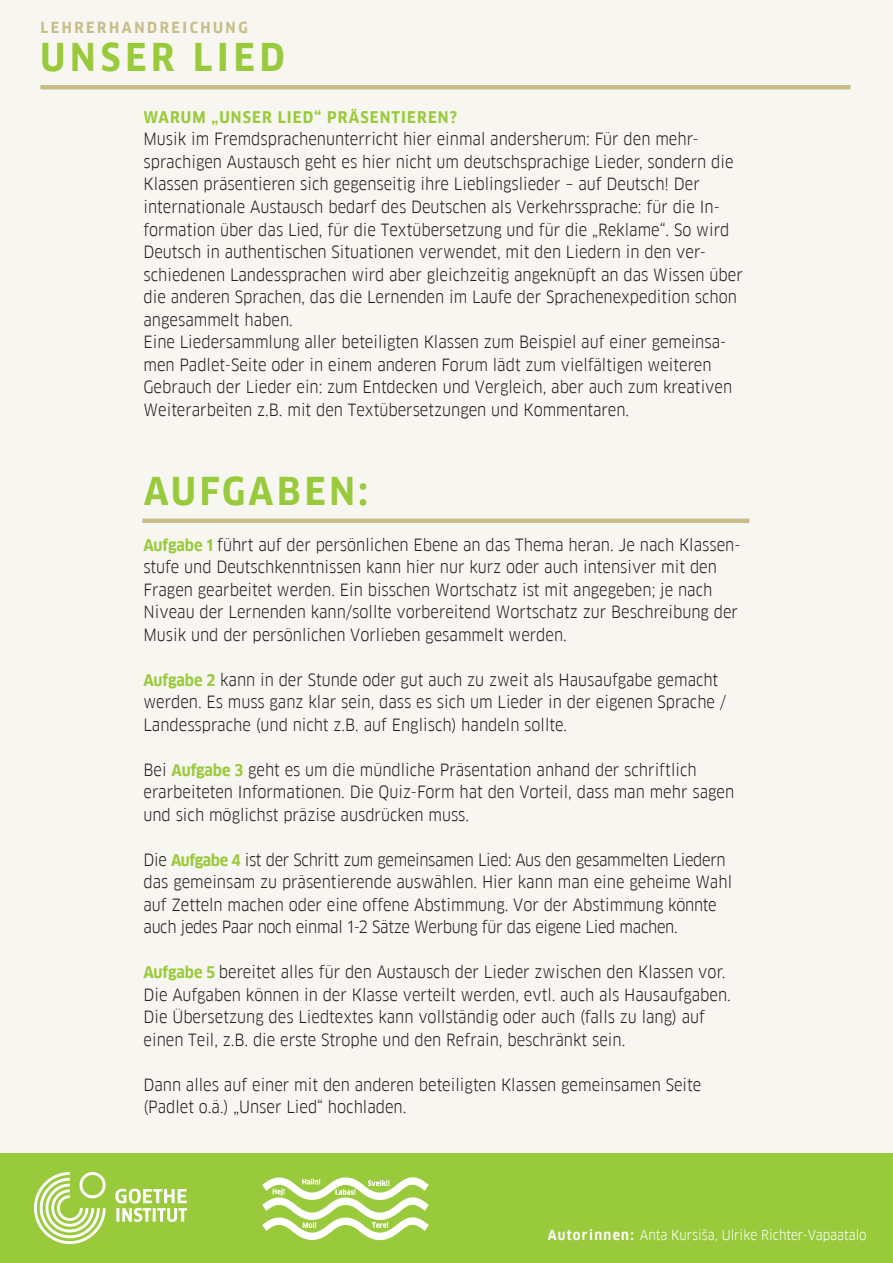
<style>
.page{position:relative;width:893px;height:1263px;background:#fff}
.page>*{position:absolute;margin:0;border:0;box-sizing:border-box;transform-origin:0 0}
.t1{font:700 37.5px "Goethe FF Clan";letter-spacing:.115em;color:#99ca3b}
.t2{font:16.5px/22.5px "Goethe FF Clan";color:#231f20}
.t3{font:16.5px/22.5px "Goethe FF Clan";letter-spacing:-.02em;color:#231f20}
.t4{font:700 15.75px "Goethe FF Clan";letter-spacing:.07em;color:#99ca3b}
.t5{font:700 15px "Goethe FF Clan";letter-spacing:.17em;color:#c8bd89}
.t6{font:13.5px "Goethe FF Clan";color:#fff}
.s1{font-weight:700;font-size:15.75px;color:#99ca3b}
.s2{font-weight:700}
</style>
<div class="page">
<div style="left:0;top:0;width:893px;height:1171px;background:#f7f6f0"></div>
<hr style="left:40px;top:85px;width:810px;height:4px;background:#c8bd89">
<div style="left:0;top:1154px;width:893px;height:109px;background:#99ca3b"></div>
<img style="left:34px;top:1172px;width:153px;height:71px">
<img style="left:262px;top:1177px;width:167px;height:64px">
<div style="left:142px;top:518px;width:607px;height:5px;background:#c8bd89"></div>
<p class="t5" style="left:40px;top:19px;width:209px">LEHRERHANDREICHUNG</p>
<h1 class="t1" style="left:41px;top:36px;width:246px">UNSER LIED</h1>
<p class="t4" style="left:144px;top:108px;width:315px">WARUM „UNSER LIED“ PRÄSENTIEREN?</p>
<p class="t2" style="left:144px;top:128px;width:601px">Musik im Fremdsprachenunterricht hier einmal andersherum: Für den mehr&shy;sprachigen Austausch geht es hier nicht um deutschsprachige Lieder, sondern die Klassen präsentieren sich gegenseitig ihre Lieblingslieder – auf Deutsch! Der internationale Austausch bedarf des Deutschen als Verkehrssprache: für die In&shy;formation über das Lied, für die Textübersetzung und für die „Reklame“. So wird Deutsch in authentischen Situationen verwendet, mit den Liedern in den ver&shy;schiedenen Landessprachen wird aber gleichzeitig angeknüpft an das Wissen über die anderen Sprachen, das die Lernenden im Laufe der Sprachenexpedition schon angesammelt haben.<br>Eine Liedersammlung aller beteiligten Klassen zum Beispiel auf einer gemeinsa&shy;men Padlet-Seite oder in einem anderen Forum lädt zum vielfältigen weiteren Gebrauch der Lieder ein: zum Entdecken und Vergleich, aber auch zum kreativen Weiterarbeiten z.B. mit den Textübersetzungen und Kommentaren.</p>
<h1 class="t1" style="left:144px;top:469px;width:226px">AUFGABEN:</h1>
<p class="t2" style="left:143px;top:533px;width:598px"><span class="s1">Aufgabe 1</span> führt auf der persönlichen Ebene an das Thema heran. Je nach Klassen&shy;stufe und Deutschkenntnissen kann hier nur kurz oder auch intensiver mit den Fragen gearbeitet werden. Ein bisschen Wortschatz ist mit angegeben; je nach Niveau der Lernenden kann/sollte vorbereitend Wortschatz zur Beschreibung der Musik und der persönlichen Vorlieben gesammelt werden.</p>
<p class="t2" style="left:144px;top:668px;width:584px"><span class="s1">Aufgabe 2</span> kann in der Stunde oder gut auch zu zweit als Hausaufgabe gemacht werden. Es muss ganz klar sein, dass es sich um Lieder in der eigenen Sprache /<br>Landessprache (und nicht z.B. auf Englisch) handeln sollte.</p>
<p class="t2" style="left:144px;top:758px;width:592px">Bei <span class="s1">Aufgabe 3</span> geht es um die mündliche Präsentation anhand der schriftlich erarbeiteten Informationen. Die Quiz-Form hat den Vorteil, dass man mehr sagen und sich möglichst präzise ausdrücken muss.</p>
<p class="t3" style="left:144px;top:848px;width:590px">Die <span class="s1">Aufgabe 4</span> ist der Schritt zum gemeinsamen Lied: Aus den gesammelten Liedern das gemeinsam zu präsentierende auswählen. Hier kann man eine geheime Wahl auf Zetteln machen oder eine offene Abstimmung. Vor der Abstimmung könnte auch jedes Paar noch einmal 1-2 Sätze Werbung für das eigene Lied machen.</p>
<p class="t2" style="left:144px;top:961px;width:589px"><span class="s1">Aufgabe 5</span> bereitet alles für den Austausch der Lieder zwischen den Klassen vor.<br>Die Aufgaben können in der Klasse verteilt werden, evtl. auch als Hausaufgaben.<br>Die Übersetzung des Liedtextes kann vollständig oder auch (falls zu lang) auf einen Teil, z.B. die erste Strophe und den Refrain, beschränkt sein.</p>
<p class="t2" style="left:144px;top:1073px;width:559px">Dann alles auf einer mit den anderen beteiligten Klassen gemeinsamen Seite (Padlet o.ä.) „Unser Lied“ hochladen.</p>
<p class="t6" style="left:548px;top:1226px;width:320px"><span class="s2">Autorinnen:</span> Anta Kursiša, Ulrike Richter-Vapaatalo</p>
</div>
